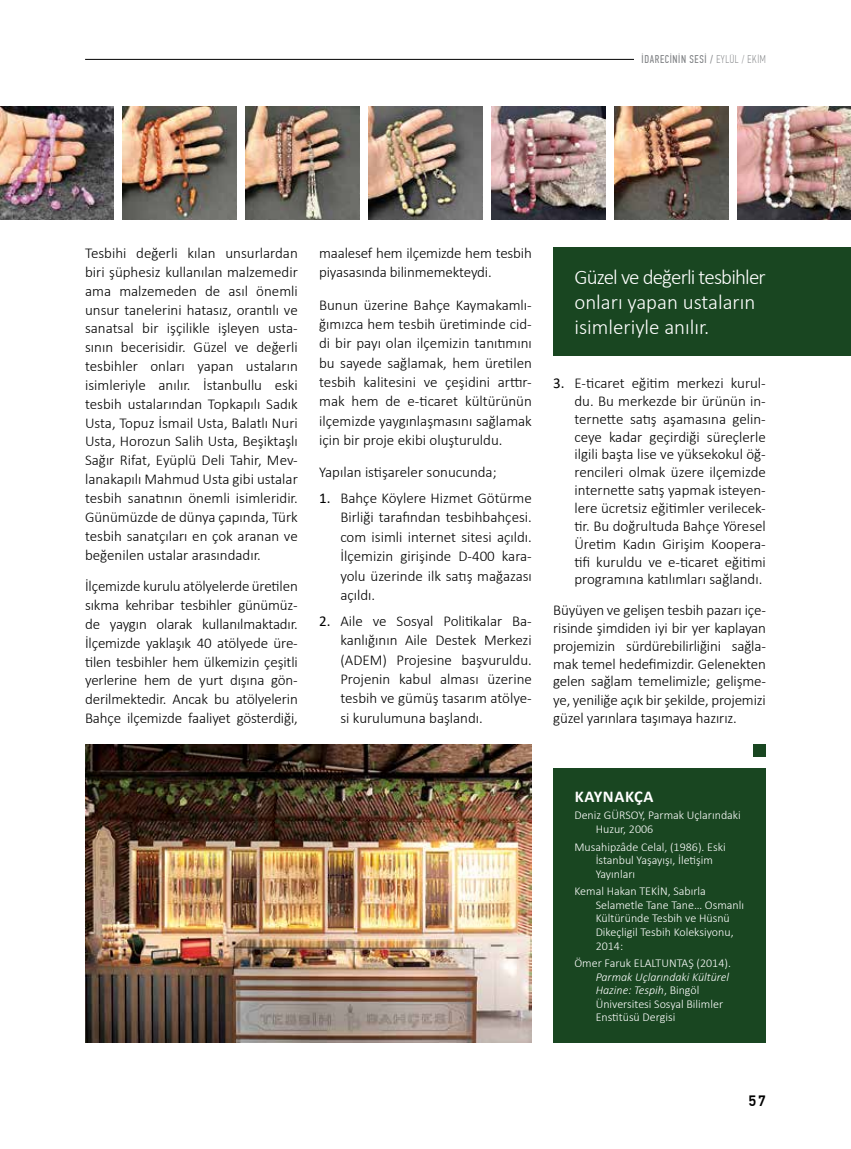
<style>
.page{position:relative;width:851px;height:1149px;background:#fff}
.page>*{position:absolute;margin:0;border:0;box-sizing:border-box;transform-origin:0 0}
.t1{font:300 21px/25.2px "Calibri";color:#fff}
.t2{font:700 16.5px "Calibri";letter-spacing:.04em;color:#fff}
.t3{font:300 15px/18.8px "Calibri";color:#000;text-align:justify}
.t4{font:500 15px "PF Din Text Pro";color:#000}
.t5{font:300 12px/13.5px "Calibri";color:#fff}
.t6{font:11.25px "PF Din Text Comp Pro";letter-spacing:.055em;color:#808285}
.s1{font-weight:100}
.s2{font-weight:400}
.s3{font-style:italic}
</style>
<div class="page">
<hr style="left:85px;top:59px;width:549px;height:1px;background:#000">
<div style="left:553px;top:767px;width:212px;height:275px;background:#194621"></div>
<div style="left:753px;top:744px;width:12px;height:13px;background:#194621"></div>
<img style="left:85px;top:744px;width:446px;height:298px">
<div style="left:553px;top:247px;width:297px;height:108px;background:#194621"></div>
<img style="left:0;top:106px;width:113px;height:113px">
<img style="left:123px;top:106px;width:113px;height:113px">
<img style="left:246px;top:106px;width:113px;height:113px">
<img style="left:369px;top:106px;width:113px;height:113px">
<img style="left:492px;top:106px;width:113px;height:113px">
<img style="left:615px;top:106px;width:112px;height:113px">
<img style="left:737px;top:106px;width:113px;height:113px">
<p class="t6" style="left:641px;top:53px;width:126px">İDARECİNİN SESİ / <span class="s1">EYLÜL / EKİM</span></p>
<p class="t3" style="left:85px;top:243px;width:214px">Tesbihi değerli kılan unsurlardan biri şüphesiz kullanılan malzemedir ama malzemeden de asıl önemli unsur tanelerini hatasız, orantılı ve sanatsal bir işçilikle işleyen usta&shy;sının becerisidir. Güzel ve değerli tesbihler onları yapan ustaların isimleriyle anılır. İstanbullu eski tesbih ustalarından Topkapılı Sadık Usta, Topuz İsmail Usta, Balatlı Nuri Usta, Horozun Salih Usta, Beşiktaşlı Sağır Rifat, Eyüplü Deli Tahir, Mev&shy;lanakapılı Mahmud Usta gibi ustalar tesbih sanatının önemli isimleridir.<br>Günümüzde de dünya çapında, Türk tesbih sanatçıları en çok aranan ve beğenilen ustalar arasındadır.</p>
<p class="t3" style="left:85px;top:576px;width:214px">İlçemizde kurulu atölyelerde üretilen sıkma kehribar tesbihler günümüz&shy;de yaygın olarak kullanılmaktadır.<br>İlçemizde yaklaşık 40 atölyede üre&shy;tilen tesbihler hem ülkemizin çeşitli yerlerine hem de yurt dışına gön&shy;derilmektedir. Ancak bu atölyelerin Bahçe ilçemizde faaliyet gösterdiği,</p>
<p class="t3" style="left:319px;top:243px;width:214px;line-height:19.4px">maalesef hem ilçemizde hem tesbih piyasasında bilinmemekteydi.</p>
<p class="t3" style="left:319px;top:294px;width:214px;line-height:19.4px">Bunun üzerine Bahçe Kaymakamlı&shy;ğımızca hem tesbih üretiminde cid&shy;di bir payı olan ilçemizin tanıtımını bu sayede sağlamak, hem üretilen tesbih kalitesini ve çeşidini arttır&shy;mak hem de e-ticaret kültürünün ilçemizde yaygınlaşmasını sağlamak için bir proje ekibi oluşturuldu.</p>
<p class="t3" style="left:319px;top:462px;width:179px">Yapılan istişareler sonucunda;</p>
<p class="t3" style="left:340px;top:488px;width:193px;line-height:19.4px;text-indent:-21px"><span class="s2">1.</span> Bahçe Köylere Hizmet Götürme Birliği tarafından tesbihbahçesi. com isimli internet sitesi açıldı.<br>İlçemizin girişinde D-400 kara&shy;yolu üzerinde ilk satış mağazası açıldı.</p>
<p class="t3" style="left:340px;top:610px;width:193px;line-height:19.4px;text-indent:-21px"><span class="s2">2.</span> Aile ve Sosyal Politikalar Ba&shy;kanlığının Aile Destek Merkezi (ADEM) Projesine başvuruldu.<br>Projenin kabul alması üzerine tesbih ve gümüş tasarım atölye&shy;si kurulumuna başlandı.</p>
<h1 class="t1" style="left:574px;top:264px;width:193px">Güzel ve değerli tesbihler onları yapan ustaların isimleriyle anılır.</h1>
<p class="t3" style="left:574px;top:374px;width:193px;line-height:17.9px;text-indent:-21px"><span class="s2">3.</span> E-ticaret eğitim merkezi kurul&shy;du. Bu merkezde bir ürünün in&shy;ternette satış aşamasına gelin&shy;ceye kadar geçirdiği süreçlerle ilgili başta lise ve yüksekokul öğ&shy;rencileri olmak üzere ilçemizde internette satış yapmak isteyen&shy;lere ücretsiz eğitimler verilecek&shy;tir. Bu doğrultuda Bahçe Yöresel Üretim Kadın Girişim Koopera&shy;tifi kuruldu ve e-ticaret eğitimi programına katılımları sağlandı.</p>
<p class="t3" style="left:553px;top:600px;width:214px;line-height:18px">Büyüyen ve gelişen tesbih pazarı içe&shy;risinde şimdiden iyi bir yer kaplayan projemizin sürdürebilirliğini sağla&shy;mak temel hedefimizdir. Gelenekten gelen sağlam temelimizle; gelişme&shy;ye, yeniliğe açık bir şekilde, projemizi güzel yarınlara taşımaya hazırız.</p>
<p class="t2" style="left:574px;top:784px;width:80px">KAYNA KÇA</p>
<p class="t5" style="left:595px;top:808px;width:147px;text-indent:-21px">Deniz GÜRSOY, Parmak Uçlarındaki<br>Huzur, 2006</p>
<p class="t5" style="left:595px;top:839px;width:131px;text-indent:-21px">Musahipzâde Celal, (1986). Eski<br>İstanbul Yaşayışı, İletişim<br>Yayınları</p>
<p class="t5" style="left:595px;top:884px;width:150px;text-indent:-21px">Kemal Hakan TEKİN, Sabırla<br>Selametle Tane Tane… Osmanlı<br>Kültüründe Tesbih ve Hüsnü<br>Dikeçligil Tesbih Koleksiyonu,<br>2014:</p>
<p class="t5" style="left:574px;top:956px;width:158px">Ömer Faruk ELALTUNTAŞ (2014).</p>
<p class="t5" style="left:595px;top:969px;width:135px"><span class="s3">Parmak Uçlarındaki Kültürel<br>Hazine: Tespih</span>, Bingöl<br>Üniversitesi Sosyal Bilimler<br>Enstitüsü Dergisi</p>
<p class="t4" style="left:748px;top:1091px;width:19px">57</p>
</div>
